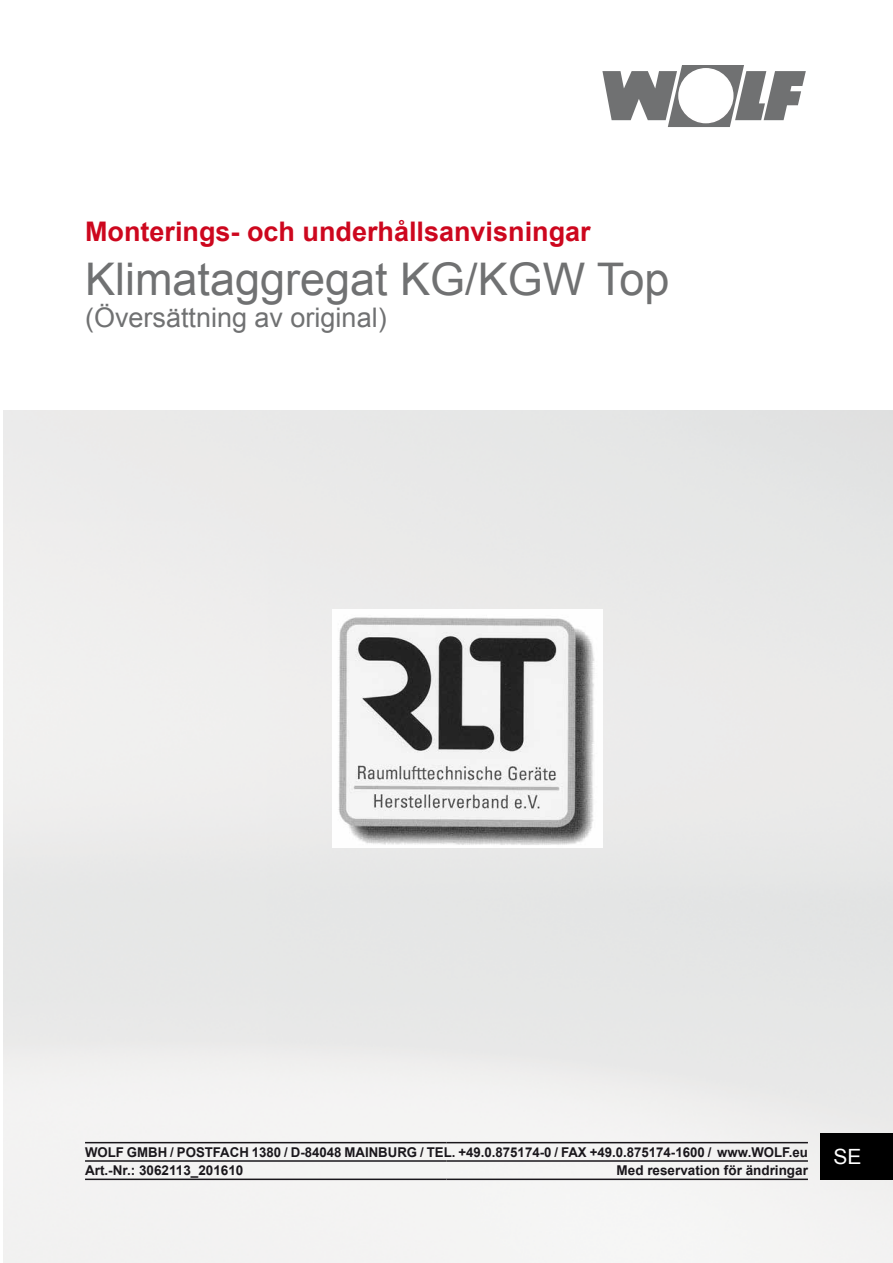
<style>
.page{position:relative;width:893px;height:1263px;background:#fff}
.page>*{position:absolute;margin:0;border:0;box-sizing:border-box;transform-origin:0 0}
.t1{font:45px "Arial";color:#707172}
.t2{font:700 27px "Arial";color:#cd071e}
.t3{font:27px "Arial";color:#707172}
.t4{font:21px "Arial";color:#fff}
.t5{font:700 13.5px/18.3px "Arial";color:#1a171c}
</style>
<div class="page">
<svg style="left:602px;top:65px;width:204px;height:62px"></svg>
<img style="left:3px;top:410px;width:890px;height:853px">
<hr style="left:85px;top:1142px;width:361px;height:1px;background:#1a171c">
<hr style="left:446px;top:1142px;width:362px;height:1px;background:#1a171c">
<hr style="left:85px;top:1160px;width:361px;height:2px;background:#1a171c">
<hr style="left:446px;top:1160px;width:362px;height:2px;background:#1a171c">
<hr style="left:85px;top:1178px;width:361px;height:2px;background:#1a171c">
<hr style="left:446px;top:1178px;width:362px;height:2px;background:#1a171c">
<div style="left:821px;top:1133px;width:72px;height:47px;background:#000"></div>
<div style="left:679px;top:69px;width:54px;height:54px;background:#fff;border-radius:50%"></div>
<div style="left:678px;top:68px;width:55px;height:55px;border:2px solid #fff;border-radius:50%"></div>
<img style="left:333px;top:609px;width:270px;height:239px">
<h2 class="t2" style="left:85px;top:213px;width:507px">Monterings- och underhållsanvisningar</h2>
<h1 class="t1" style="left:85px;top:249px;width:586px">Klimataggregat KG/KGW Top</h1>
<h2 class="t3" style="left:85px;top:300px;width:303px">(Översättning av original)</h2>
<p class="t5" style="left:85px;top:1143px;width:724px">WOLF GMBH / POSTFACH 1380 / D-84048 MAINBURG / TEL. +49.0.875174-0 / FAX +49.0.875174-1600 / www.WOLF.eu<br>Art.-Nr.: 3062113_201610</p>
<p class="t5" style="left:617px;top:1161px;width:193px">Med reservation för ändringar</p>
<h3 class="t4" style="left:833px;top:1143px;width:30px">SE</h3>
</div>
